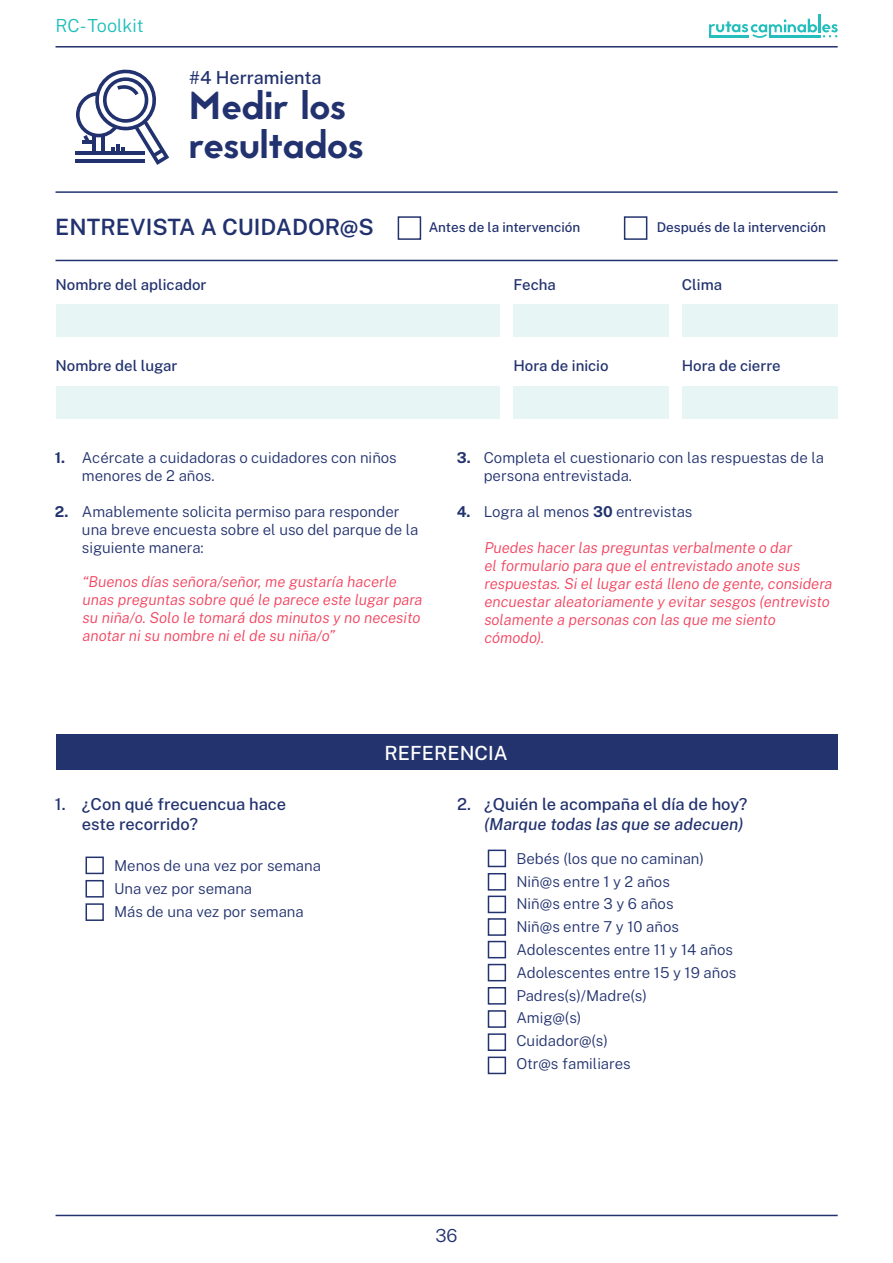
<style>
.page{position:relative;width:893px;height:1263px;background:#fff}
.page>*{position:absolute;margin:0;border:0;box-sizing:border-box;transform-origin:0 0}
.t1{font:39px/39px "Jaapokki";color:#22326f}
.t2{font:600 22.5px "Public Sans";color:#22326f}
.t3{font:500 19.5px "Public Sans";color:#fff}
.t4{font:500 18px "Public Sans";color:#22326f}
.t5{font:300 18px "Public Sans";color:#1dbeba}
.t6{font:300 18px "Public Sans";color:#22326f}
.t7{font:500 16.5px/19.8px "Public Sans";color:#22326f}
.t8{font:italic 500 16.5px "Public Sans";color:#22326f}
.t9{font:300 15px/22.8px "Public Sans";color:#22326f}
.t10{font:italic 300 15px/18px "Public Sans";color:#f2435e}
.t11{font:500 15px "Public Sans";color:#22326f}
.t12{font:500 13.5px "Public Sans";color:#22326f}
.s1{font-weight:700}
</style>
<div class="page">
<hr style="left:56px;top:46px;width:782px;height:2px;background:#22326f">
<hr style="left:56px;top:191px;width:782px;height:2px;background:#22326f">
<hr style="left:818px;top:14px;width:3px;height:18px;background:#24bfbc">
<svg style="left:709px;top:19px;width:129px;height:19px"></svg>
<svg style="left:76px;top:69px;width:93px;height:96px"></svg>
<hr style="left:56px;top:260px;width:782px;height:1px;background:#22326f">
<div style="left:398px;top:216px;width:23px;height:24px;border:2px solid #23336e"></div>
<div style="left:86px;top:856px;width:18px;height:18px;border:2px solid #23336e"></div>
<div style="left:488px;top:849px;width:18px;height:18px;border:2px solid #23336e"></div>
<div style="left:488px;top:941px;width:18px;height:17px;border:2px solid #23336e"></div>
<div style="left:86px;top:880px;width:18px;height:17px;border:2px solid #23336e"></div>
<div style="left:488px;top:873px;width:18px;height:17px;border:2px solid #23336e"></div>
<div style="left:488px;top:964px;width:18px;height:17px;border:2px solid #23336e"></div>
<div style="left:86px;top:903px;width:18px;height:18px;border:2px solid #23336e"></div>
<div style="left:488px;top:895px;width:18px;height:18px;border:2px solid #23336e"></div>
<div style="left:488px;top:987px;width:18px;height:18px;border:2px solid #23336e"></div>
<div style="left:488px;top:918px;width:18px;height:18px;border:2px solid #23336e"></div>
<div style="left:488px;top:1010px;width:18px;height:18px;border:2px solid #23336e"></div>
<div style="left:488px;top:1033px;width:18px;height:18px;border:2px solid #23336e"></div>
<div style="left:488px;top:1056px;width:18px;height:18px;border:2px solid #23336e"></div>
<div style="left:624px;top:216px;width:23px;height:24px;border:2px solid #23336e"></div>
<div style="left:56px;top:305px;width:444px;height:32px;background:#e7f5f4"></div>
<div style="left:56px;top:386px;width:444px;height:32px;background:#e7f5f4"></div>
<div style="left:513px;top:305px;width:156px;height:32px;background:#e7f5f4"></div>
<div style="left:513px;top:386px;width:156px;height:32px;background:#e7f5f4"></div>
<div style="left:682px;top:305px;width:156px;height:32px;background:#e7f5f4"></div>
<div style="left:682px;top:386px;width:156px;height:32px;background:#e7f5f4"></div>
<div style="left:56px;top:735px;width:781px;height:35px;background:#23336e"></div>
<hr style="left:56px;top:1215px;width:782px;height:1px;background:#22326f">
<p class="t5" style="left:56px;top:12px;width:90px">RC- Toolkit</p>
<p class="t4" style="left:189px;top:64px;width:134px">#4 Herramienta</p>
<h1 class="t1" style="left:189px;top:86px;width:176px">Medir los resultados</h1>
<h2 class="t2" style="left:55px;top:210px;width:320px">ENTREVISTA A CUIDADOR@S</h2>
<p class="t12" style="left:429px;top:217px;width:153px">Antes de la intervención</p>
<p class="t12" style="left:657px;top:217px;width:171px">Después de la intervención</p>
<p class="t11" style="left:56px;top:273px;width:152px">Nombre del aplicador</p>
<p class="t11" style="left:513px;top:273px;width:44px">Fecha</p>
<p class="t11" style="left:682px;top:273px;width:42px">Clima</p>
<p class="t11" style="left:56px;top:354px;width:123px">Nombre del lugar</p>
<p class="t11" style="left:513px;top:354px;width:97px">Hora de inicio</p>
<p class="t11" style="left:682px;top:354px;width:100px">Hora de cierre</p>
<p class="t9" style="left:82px;top:448px;width:316px;line-height:18px;text-indent:-27px"><span class="s1">1.</span> Acércate a cuidadoras o cuidadores con niños menores de 2 años.</p>
<p class="t9" style="left:82px;top:502px;width:338px;line-height:18px;text-indent:-27px"><span class="s1">2.</span> Amablemente solicita permiso para responder una breve encuesta sobre el uso del parque de la siguiente manera:</p>
<p class="t10" style="left:83px;top:572px;width:341px">“Buenos días señora/señor, me gustaría hacerle unas preguntas sobre qué le parece este lugar para su niña/o. Solo le tomará dos minutos y no necesito anotar ni su nombre ni el de su niña/o”</p>
<p class="t9" style="left:484px;top:448px;width:342px;line-height:18px;text-indent:-27px"><span class="s1">3.</span> Completa el cuestionario con las respuestas de la persona entrevistada.</p>
<p class="t9" style="left:457px;top:499px;width:237px"><span class="s1">4.</span> Logra al menos <span class="s1">30</span> entrevistas</p>
<p class="t10" style="left:484px;top:538px;width:350px">Puedes hacer las preguntas verbalmente o dar<br>el formulario para que el entrevistado anote sus respuestas. Si el lugar está lleno de gente, considera encuestar aleatoriamente y evitar sesgos (entrevisto solamente a personas con las que me siento cómodo).</p>
<h3 class="t3" style="left:385px;top:738px;width:125px">REFERENCIA</h3>
<p class="t7" style="left:82px;top:793px;width:206px;text-indent:-27px">1. ¿Con qué frecuencua hace este recorrido?</p>
<p class="t7" style="left:457px;top:793px;width:292px">2. ¿Quién le acompaña el día de hoy?</p>
<p class="t8" style="left:484px;top:812px;width:261px">(Marque todas las que se adecuen)</p>
<p class="t9" style="left:114px;top:853px;width:208px">Menos de una vez por semana<br>Una vez por semana<br>Más de una vez por semana</p>
<p class="t9" style="left:516px;top:846px;width:221px">Bebés (los que no caminan)<br>Niñ@s entre 1 y 2 años<br>Niñ@s entre 3 y 6 años<br>Niñ@s entre 7 y 10 años<br>Adolescentes entre 11 y 14 años<br>Adolescentes entre 15 y 19 años<br>Padres(s)/Madre(s)<br>Amig@(s)<br>Cuidador@(s)<br>Otr@s familiares</p>
<p class="t6" style="left:435px;top:1222px;width:24px">36</p>
</div>
